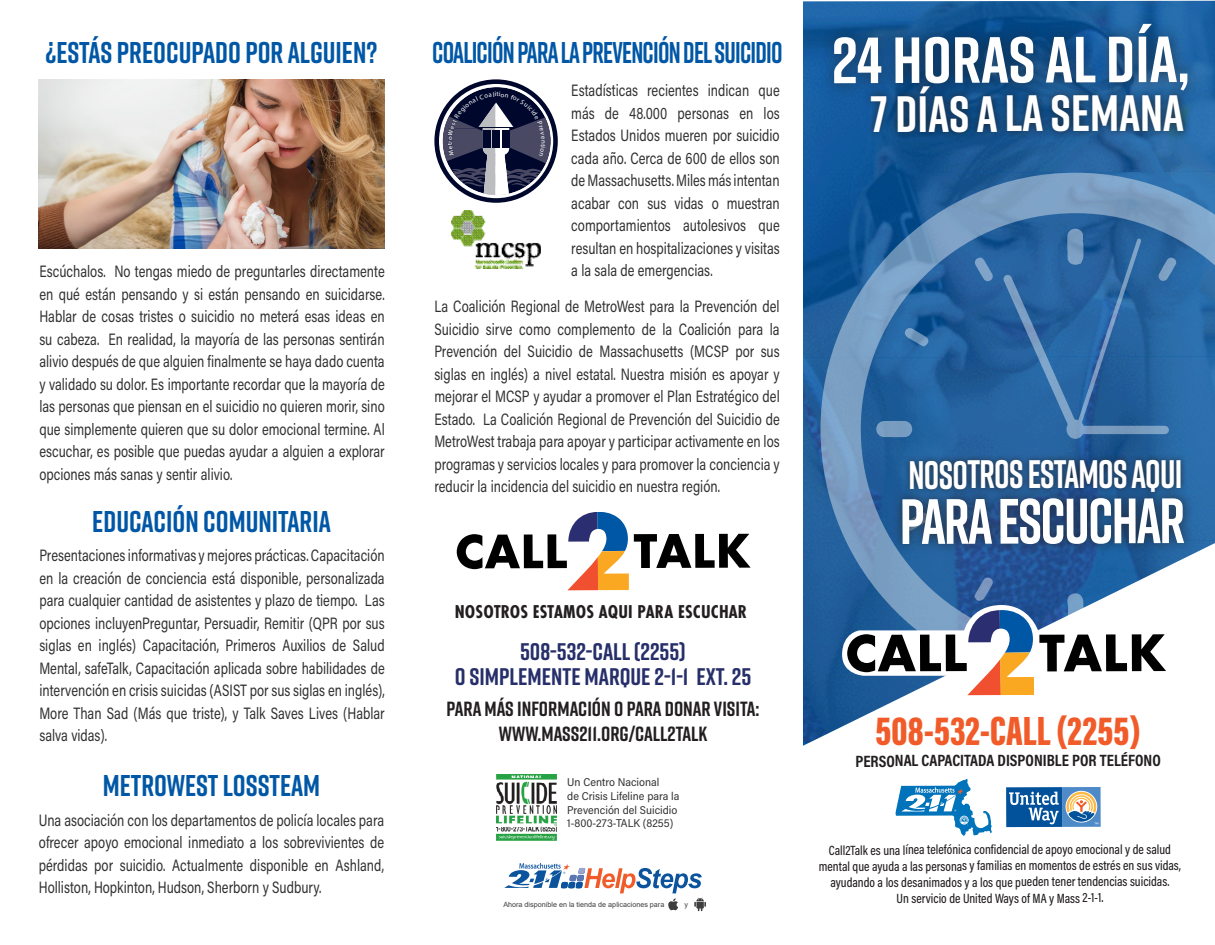
<style>
.page{position:relative;width:1215px;height:945px;background:#fff}
.page>*{position:absolute;margin:0;border:0;box-sizing:border-box;transform-origin:0 0}
.t1{font:700 65.1px "Rift";letter-spacing:-.005em;color:#fff}
.t2{font:700 63.9px "Rift";letter-spacing:-.035em;color:#fff;scale:.9 1}
.t3{font:700 51px "Rift";letter-spacing:-.005em;color:#fff;scale:.96 1}
.t4{font:900 42px "Acumin Pro Extra Cond";color:#f15b2a}
.t5{font:700 39.75px "Rift";letter-spacing:-.025em;color:#fff;scale:.87 1}
.t6{font:700 30px "Rift";letter-spacing:-.005em;color:#0057a6;scale:.95 1}
.t7{font:700 30px "Rift";letter-spacing:-.03em;color:#0057a6;scale:.85 1}
.t8{font:700 24px/25.5px "Rift";color:#262f69;text-align:center}
.t9{font:700 20.55px "Rift";color:#231f20}
.t10{font:700 19.35px "Futura PT Cond";letter-spacing:.01em;color:#231f20}
.t11{font:16.5px/22.5px "Acumin Pro Semi Cond";color:#312f30;text-align:justify;scale:.82 1}
.t12{font:700 16.5px "Acumin Pro Cond";letter-spacing:-.005em;color:#231f20}
.t13{font:500 13.5px/16.2px "Acumin Pro Cond";letter-spacing:-.005em;color:#231f20;text-align:center}
.t14{font:11.25px/13.6px "Acumin Pro Semi Cond";color:#312f30}
.t15{font:7.2px "Arial";color:#3e3e3f}
</style>
<div class="page">
<svg style="left:504px;top:863px;width:202px;height:48px"></svg>
<img style="left:497px;top:774px;width:60px;height:66px">
<img style="left:451px;top:210px;width:90px;height:59px">
<img style="left:803px;top:1px;width:412px;height:170px">
<img style="left:803px;top:171px;width:16px;height:185px">
<img style="left:803px;top:356px;width:16px;height:184px">
<img style="left:803px;top:540px;width:93px;height:185px">
<img style="left:803px;top:725px;width:42px;height:18px">
<div style="left:1062px;top:787px;width:39px;height:40px;background:#4f8ac8"></div>
<div style="left:1006px;top:787px;width:56px;height:40px;background:#01529b"></div>
<svg style="left:1066px;top:792px;width:32px;height:32px"></svg>
<svg style="left:1009px;top:792px;width:50px;height:32px"></svg>
<svg style="left:895px;top:779px;width:97px;height:57px"></svg>
<div style="left:820px;top:10px;width:383px;height:95px;background:#231f20;opacity:.6"></div>
<div style="left:862px;top:78px;width:330px;height:62px;background:#231f20;opacity:.75"></div>
<svg style="left:819px;top:171px;width:396px;height:516px;background:#4579ad"></svg>
<svg style="left:874px;top:419px;width:40px;height:20px"></svg>
<svg style="left:1155px;top:254px;width:21px;height:30px"></svg>
<svg style="left:901px;top:324px;width:31px;height:26px"></svg>
<div style="left:1079px;top:426px;width:86px;height:8px;background:#7ca0c2"></div>
<svg style="left:971px;top:226px;width:173px;height:215px;background:#2d66a0"></svg>
<div style="left:1069px;top:422px;width:13px;height:15px;background:#7da0c3;border-radius:50%"></div>
<div style="left:1067px;top:420px;width:17px;height:19px;border:4px solid #fff;border-radius:50%"></div>
<div style="left:904px;top:453px;width:283px;height:45px;background:#231f20;opacity:.75"></div>
<div style="left:891px;top:487px;width:304px;height:68px;background:#231f20;opacity:.75"></div>
<svg style="left:456px;top:512px;width:295px;height:79px"></svg>
<svg style="left:842px;top:574px;width:338px;height:126px"></svg>
<img style="left:39px;top:79px;width:345px;height:170px">
<svg style="left:434px;top:79px;width:124px;height:124px"></svg>
<p class="t6" style="left:46px;top:31px;width:351px">¿ESTÁS PREOCUPADO POR ALGUIEN?</p>
<p class="t11" style="left:39px;top:260px;width:423px">Escúchalos. No tengas miedo de preguntarles directamente en qué están pensando y si están pensando en suicidarse.<br>Hablar de cosas tristes o suicidio no meterá esas ideas en su cabeza. En realidad, la mayoría de las personas sentirán alivio después de que alguien finalmente se haya dado cuenta y validado su dolor. Es importante recordar que la mayoría de las personas que piensan en el suicidio no quieren morir, sino que simplemente quieren que su dolor emocional termine. Al escuchar, es posible que puedas ayudar a alguien a explorar opciones más sanas y sentir alivio.</p>
<p class="t6" style="left:92px;top:500px;width:253px">EDUCACIÓN COMUNITARIA</p>
<p class="t11" style="left:39px;top:544px;width:423px">Presentaciones informativas y mejores prácticas. Capacitación en la creación de conciencia está disponible, personalizada para cualquier cantidad de asistentes y plazo de tiempo. Las opciones incluyenPreguntar, Persuadir, Remitir (QPR por sus siglas en inglés) Capacitación, Primeros Auxilios de Salud Mental, safeTalk, Capacitación aplicada sobre habilidades de intervención en crisis suicidas (ASIST por sus siglas en inglés), More Than Sad (Más que triste), y Talk Saves Lives (Hablar salva vidas).</p>
<p class="t6" style="left:103px;top:764px;width:230px">METROWEST LOSSTEAM</p>
<p class="t11" style="left:39px;top:808px;width:423px">Una asociación con los departamentos de policía locales para ofrecer apoyo emocional inmediato a los sobrevivientes de pérdidas por suicidio. Actualmente disponible en Ashland, Holliston, Hopkinton, Hudson, Sherborn y Sudbury.</p>
<p class="t7" style="left:432px;top:31px;width:414px">COALICIÓN PARA LA PREVENCIÓN DEL SUICIDIO</p>
<p class="t11" style="left:571px;top:78px;width:256px">Estadísticas recientes indican que más de 48.000 personas en los Estados Unidos mueren por suicidio cada año. Cerca de 600 de ellos son de Massachusetts. Miles más intentan acabar con sus vidas o muestran comportamientos autolesivos que resultan en hospitalizaciones y visitas a la sala de emergencias.</p>
<p class="t11" style="left:434px;top:294px;width:423px">La Coalición Regional de MetroWest para la Prevención del Suicidio sirve como complemento de la Coalición para la Prevención del Suicidio de Massachusetts (MCSP por sus siglas en inglés) a nivel estatal. Nuestra misión es apoyar y mejorar el MCSP y ayudar a promover el Plan Estratégico del Estado. La Coalición Regional de Prevención del Suicidio de MetroWest trabaja para apoyar y participar activamente en los programas y servicios locales y para promover la conciencia y reducir la incidencia del suicidio en nuestra región.</p>
<p class="t10" style="left:455px;top:601px;width:294px">NOSOTROS ESTAMOS AQUI PARA ESCUCHAR</p>
<p class="t8" style="left:455px;top:638px;width:298px">508-532-CALL (2255)<br>O SIMPLEMENTE MARQUE 2-1-1 EXT. 25</p>
<p class="t9" style="left:447px;top:694px;width:314px">PARA MÁS INFORMACIÓN O PARA DONAR VISITA:</p>
<p class="t9" style="left:499px;top:719px;width:210px">WWW.MASS211.ORG/CALL2TALK</p>
<p class="t14" style="left:567px;top:775px;width:114px">Un Centro Nacional<br>de Crisis Lifeline para la<br>Prevención del Suicidio<br>1-800-273-TALK (8255)</p>
<p class="t15" style="left:503px;top:899px;width:163px">Ahora disponible en la tienda de aplicaciones para</p>
<p class="t15" style="left:684px;top:899px;width:5px">y</p>
<p class="t1" style="left:832px;top:13px;width:360px">24 HORAS AL DÍA,</p>
<p class="t3" style="left:871px;top:77px;width:328px">7 DÍAS A LA SEMANA</p>
<p class="t5" style="left:908px;top:446px;width:317px">NOSOTROS ESTAMOS AQUI</p>
<p class="t2" style="left:900px;top:475px;width:319px">PARA ESCUCHAR</p>
<p class="t4" style="left:876px;top:705px;width:267px">508-532-CALL (2255)</p>
<p class="t12" style="left:855px;top:750px;width:307px">PERSONAL CAPACITADA DISPONIBLE POR TELÉFONO</p>
<p class="t13" style="left:819px;top:841px;width:364px">Call2Talk es una línea telefónica confidencial de apoyo emocional y de salud mental que ayuda a las personas y familias en momentos de estrés en sus vidas, ayudando a los desanimados y a los que pueden tener tendencias suicidas.</p>
<p class="t13" style="left:897px;top:890px;width:208px">Un servicio de United Ways of MA y Mass 2-1-1.</p>
</div>
